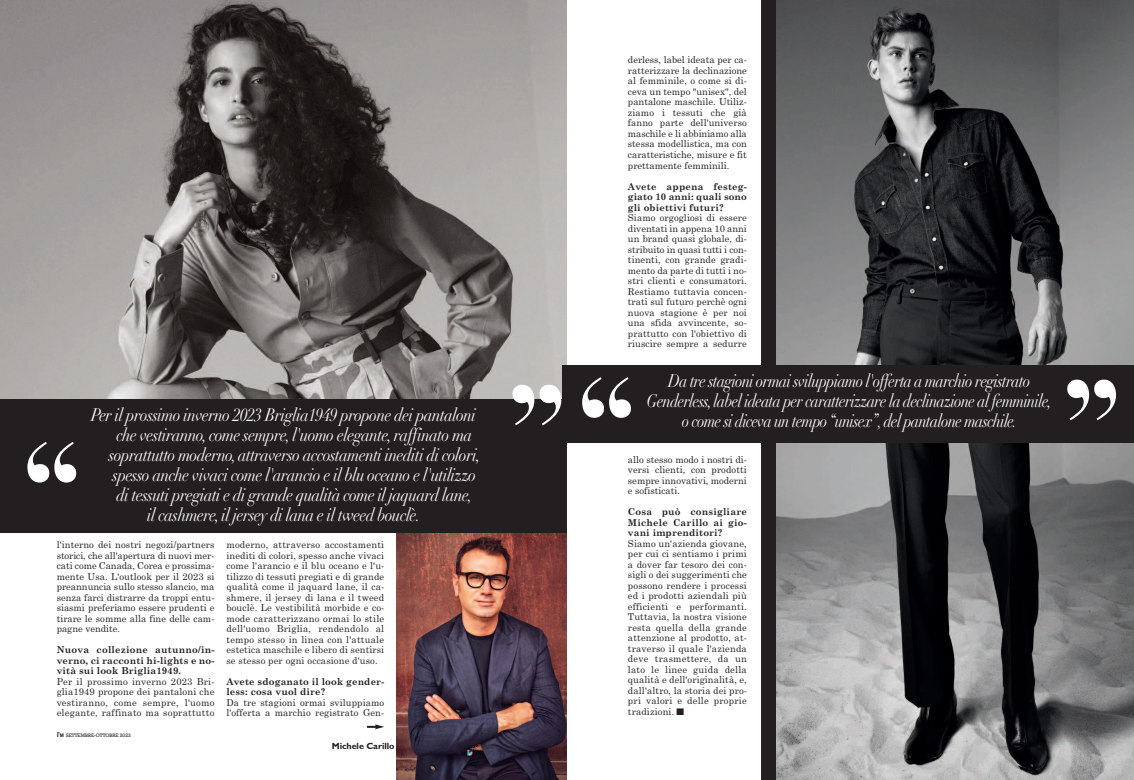
<style>
.page{position:relative;width:1134px;height:780px;background:#fff}
.page>*{position:absolute;margin:0;border:0;box-sizing:border-box;transform-origin:0 0}
.t1{font:700 130px "Didot";color:#fff}
.t2{font:900 32.8px "Arial";color:#231f20}
.t3{font:italic 18px "Didot";letter-spacing:-.025em;color:#fff;scale:.87 1}
.t4{font:italic 18px/20px "Didot";letter-spacing:-.025em;color:#fff;text-align:center;scale:.83 1}
.t5{font:9.5px/10.5px "Century Schoolbook";letter-spacing:.01em;color:#231f20;text-align:justify}
.t6{font:700 9.5px/10.5px "Century Schoolbook";letter-spacing:.015em;color:#231f20;text-align:justify}
.t7{font:700 9px "Gill Sans";letter-spacing:-.005em;color:#231f20}
.t8{font:5px "Rockwell";color:#231f20}
.s1{font-family:"Arial";font-weight:700;font-size:7px}
.s2{font-family:"Arial";font-weight:700}
</style>
<div class="page">
<img style="left:396px;top:532px;width:171px;height:248px">
<img style="left:0;top:0;width:567px;height:399px">
<div style="left:0;top:399px;width:567px;height:133px;background:#231f20"></div>
<svg style="left:367px;top:724px;width:17px;height:5px"></svg>
<div style="left:761px;top:0;width:338px;height:780px;background:#231f20"></div>
<img style="left:776px;top:0;width:358px;height:780px">
<div style="left:563px;top:365px;width:571px;height:77px;background:#231f20"></div>
<h1 class="t1" style="left:22px;top:409px;width:62px">“</h1>
<h3 class="t3" style="left:91px;top:404px;width:444px">Per il prossimo inverno 2023 Briglia1949 propone dei pantaloni</h3>
<h3 class="t3" style="left:116px;top:424px;width:410px">che vestiranno, come sempre, l'uomo elegante, raffinato ma</h3>
<h3 class="t3" style="left:109px;top:444px;width:429px">soprattutto moderno, attraverso accostamenti inediti di colori,</h3>
<h3 class="t3" style="left:113px;top:464px;width:419px">spesso anche vivaci come l'arancio e il blu oceano e l'utilizzo</h3>
<h3 class="t3" style="left:117px;top:484px;width:410px">di tessuti pregiati e di grande qualità come il jaquard lane,</h3>
<h3 class="t3" style="left:147px;top:504px;width:316px">il cashmere, il jersey di lana e il tweed bouclè.</h3>
<p class="t5" style="left:57px;top:539px;width:159px">l'interno dei nostri negozi/partners storici, che all'apertura di nuovi mer&shy;cati come Canada, Corea e prossima&shy;mente Usa. L'outlook per il 2023 si preannuncia sullo stesso slancio, ma senza farci distrarre da troppi entu&shy;siasmi preferiamo essere prudenti e tirare le somme alla fine delle cam&shy;pagne vendite.</p>
<p class="t6" style="left:57px;top:644px;width:159px">Nuova collezione autunno/in&shy;verno, ci racconti hi-lights e no&shy;vità sui look Briglia1949.</p>
<p class="t5" style="left:57px;top:676px;width:159px">Per il prossimo inverno 2023 Bri&shy;glia1949 propone dei pantaloni che vestiranno, come sempre, l'uomo elegante, raffinato ma soprattutto</p>
<p class="t8" style="left:57px;top:732px;width:76px"><span class="s1">i’</span><span class="s2">M</span> SETTEMBRE-OTTOBRE 2023</p>
<p class="t5" style="left:226px;top:539px;width:159px">moderno, attraverso accostamenti inediti di colori, spesso anche vivaci come l'arancio e il blu oceano e l'u&shy;tilizzo di tessuti pregiati e di grande qualità come il jaquard lane, il ca&shy;shmere, il jersey di lana e il tweed bouclè. Le vestibilità morbide e co&shy;mode caratterizzano ormai lo stile dell'uomo Briglia, rendendolo al tempo stesso in linea con l'attuale estetica maschile e libero di sentirsi se stesso per ogni occasione d'uso.</p>
<p class="t6" style="left:226px;top:676px;width:159px">Avete sdoganato il look gender&shy;less: cosa vuol dire?</p>
<p class="t5" style="left:226px;top:697px;width:159px">Da tre stagioni ormai sviluppiamo l'offerta a marchio registrato Gen-</p>
<p class="t7" style="left:332px;top:740px;width:64px">Michele Carillo</p>
<h1 class="t1" style="left:567px;top:458px;width:62px;rotate:-180deg">“</h1>
<p class="t5" style="left:628px;top:55px;width:120px">derless, label ideata per ca&shy;ratterizzare la declinazione al femminile, o come si di&shy;ceva un tempo "unisex", del pantalone maschile. Utiliz&shy;ziamo i tessuti che già fanno parte dell'universo maschile e li abbiniamo alla stessa modellistica, ma con caratteristiche, misure e fit prettamente femminili.</p>
<p class="t6" style="left:628px;top:181px;width:121px">Avete appena festeg&shy;giato 10 anni: quali sono gli obiettivi futuri?</p>
<p class="t5" style="left:628px;top:212px;width:120px">Siamo orgogliosi di essere diventati in appena 10 anni un brand quasi globale, di&shy;stribuito in quasi tutti i con&shy;tinenti, con grande gradi&shy;mento da parte di tutti i no&shy;stri clienti e consumatori.<br>Restiamo tuttavia concen&shy;trati sul futuro perchè ogni nuova stagione è per noi una sfida avvincente, so&shy;prattutto con l'obiettivo di riuscire sempre a sedurre</p>
<h3 class="t4" style="left:647px;top:371px;width:489px">Da tre stagioni ormai sviluppiamo l'offerta a marchio registrato<br>Genderless,label ideata per caratterizzare la declinazione al femminile, o come si diceva un tempo“unisex”,del pantalone maschile.</h3>
<h1 class="t1" style="left:576px;top:344px;width:62px">“</h1>
<h1 class="t1" style="left:1122px;top:453px;width:62px;rotate:-180deg">“</h1>
<p class="t5" style="left:628px;top:454px;width:120px">allo stesso modo i nostri di&shy;versi clienti, con prodotti sempre innovativi, moderni e sofisticati.</p>
<p class="t6" style="left:628px;top:506px;width:121px">Cosa può consigliare Michele Carillo ai gio&shy;vani imprenditori?</p>
<p class="t5" style="left:628px;top:538px;width:121px">Siamo un'azienda giovane, per cui ci sentiamo i primi a dover far tesoro dei con&shy;sigli o dei suggerimenti che possono rendere i processi ed i prodotti aziendali più efficienti e performanti.<br>Tuttavia, la nostra visione resta quella della grande attenzione al prodotto, at&shy;traverso il quale l'azienda deve trasmettere, da un lato le linee guida della qualità e dell'originalità, e, dall'altro, la storia dei pro&shy;pri valori e delle proprie tradizioni.</p>
<h2 class="t2" style="left:675px;top:684px;width:12px">.</h2>
</div>
